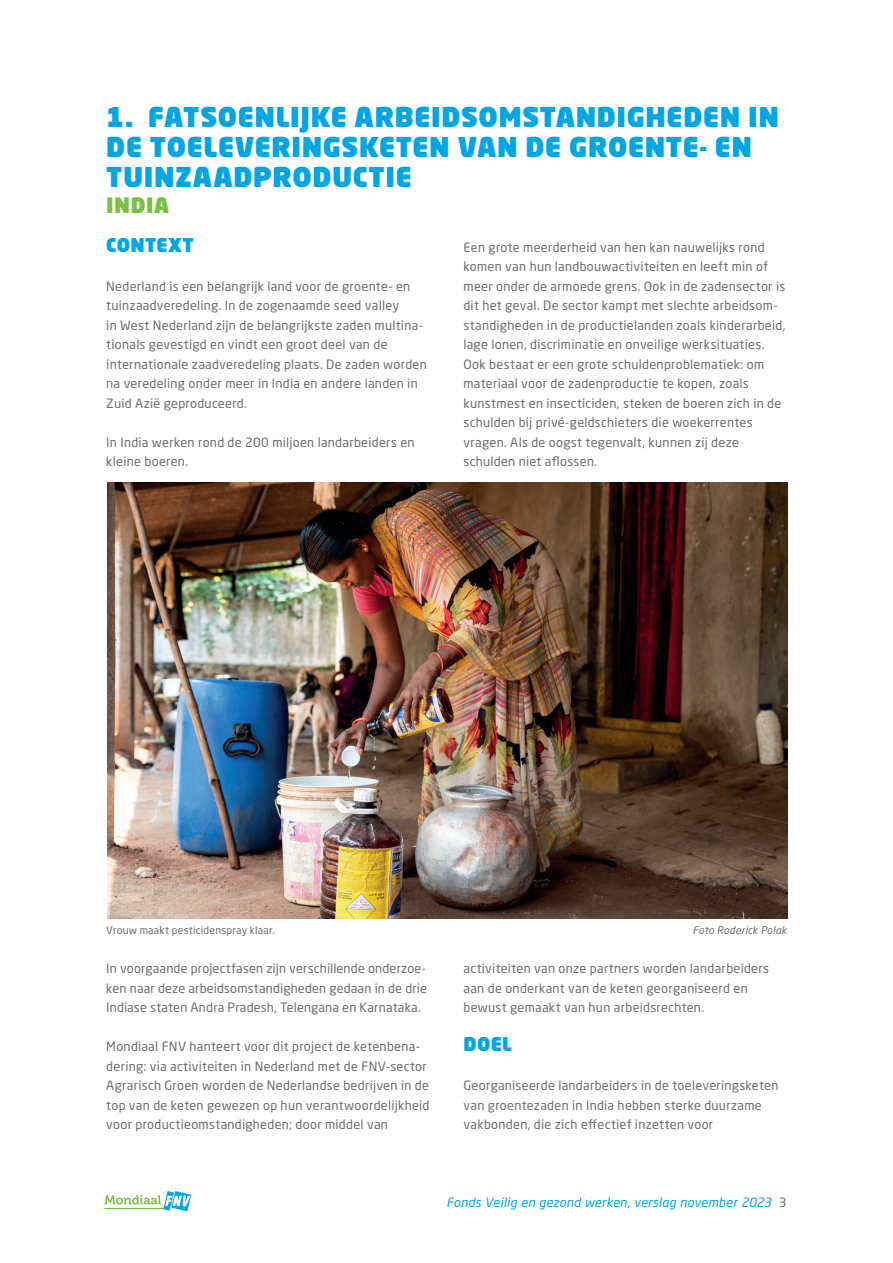
<style>
.page{position:relative;width:893px;height:1263px;background:#fff}
.page>*{position:absolute;margin:0;border:0;box-sizing:border-box;transform-origin:0 0}
.t1{font:900 27px/30px "Neo Sans Pro";letter-spacing:.02em;color:#00a5e3}
.t2{font:900 21px "Neo Sans Pro";letter-spacing:.025em;color:#79c142}
.t3{font:900 18.75px "Neo Sans Pro";letter-spacing:.015em;color:#00a5e3}
.t4{font:12.75px/19.5px "Neo Sans Pro";letter-spacing:.02em;color:#6c6d70}
.t5{font:italic 12.75px "Neo Sans Pro";letter-spacing:.02em;color:#00a5e3}
.t6{font:10.5px "Neo Sans Pro";letter-spacing:.015em;color:#6c6d70}
.t7{font:italic 10.5px "Neo Sans Pro";letter-spacing:.01em;color:#6c6d70}
.s1{font-style:normal;color:#6c6d70}
</style>
<div class="page">
<hr style="left:104px;top:1208px;width:65px;height:1px;background:#79c142">
<svg style="left:105px;top:1191px;width:86px;height:20px"></svg>
<img style="left:107px;top:482px;width:680px;height:436px">
<h1 class="t1" style="left:106px;top:101px;width:674px">1. FATSOENLIJKE ARBEIDSOMSTANDIGHEDEN IN<br>DE TOELEVERINGSKETEN VAN DE GROENTE- EN<br>TUINZAADPRODUCTIE</h1>
<h2 class="t2" style="left:106px;top:191px;width:64px">INDIA</h2>
<h3 class="t3" style="left:106px;top:232px;width:89px">CONTEXT</h3>
<p class="t4" style="left:106px;top:276px;width:322px">Nederland is een belangrijk land voor de groente- en tuinzaadveredeling. In de zogenaamde seed valley<br>in West Nederland zijn de belangrijkste zaden multina&shy;tionals gevestigd en vindt een groot deel van de internationale zaadveredeling plaats. De zaden worden na veredeling onder meer in India en andere landen in Zuid Azië geproduceerd.</p>
<p class="t4" style="left:106px;top:432px;width:310px">In India werken rond de 200 miljoen landarbeiders en kleine boeren.</p>
<p class="t4" style="left:463px;top:237px;width:323px">Een grote meerderheid van hen kan nauwelijks rond komen van hun landbouwactiviteiten en leeft min of meer onder de armoede grens. Ook in de zadensector is dit het geval. De sector kampt met slechte arbeidsom&shy;standigheden in de productielanden zoals kinderarbeid, lage lonen, discriminatie en onveilige werksituaties.<br>Ook bestaat er een grote schuldenproblematiek: om materiaal voor de zadenproductie te kopen, zoals kunstmest en insecticiden, steken de boeren zich in de schulden bij privé-geldschieters die woekerrentes vragen. Als de oogst tegenvalt, kunnen zij deze schulden niet aflossen.</p>
<p class="t6" style="left:106px;top:924px;width:170px">Vrouw maakt pesticidenspray klaar.</p>
<p class="t7" style="left:693px;top:924px;width:95px">Foto Roderick Polak</p>
<p class="t4" style="left:106px;top:959px;width:322px;text-align:justify">In voorgaande projectfasen zijn verschillende onderzoe&shy;ken naar deze arbeidsomstandigheden gedaan in de drie Indiase staten Andra Pradesh, Telengana en Karnataka.</p>
<p class="t4" style="left:106px;top:1037px;width:325px">Mondiaal FNV hanteert voor dit project de ketenbena&shy;dering: via activiteiten in Nederland met de FNV-sector Agrarisch Groen worden de Nederlandse bedrijven in de top van de keten gewezen op hun verantwoordelijkheid voor productieomstandigheden; door middel van</p>
<p class="t4" style="left:463px;top:959px;width:307px">activiteiten van onze partners worden landarbeiders aan de onderkant van de keten georganiseerd en bewust gemaakt van hun arbeidsrechten.</p>
<h3 class="t3" style="left:463px;top:1032px;width:50px">DOEL</h3>
<p class="t4" style="left:463px;top:1076px;width:316px">Georganiseerde landarbeiders in de toeleveringsketen van groentezaden in India hebben sterke duurzame vakbonden, die zich effectief inzetten voor</p>
<p class="t5" style="left:446px;top:1195px;width:342px">Fonds Veilig en gezond werken, verslag november 2023 <span class="s1">3</span></p>
</div>
